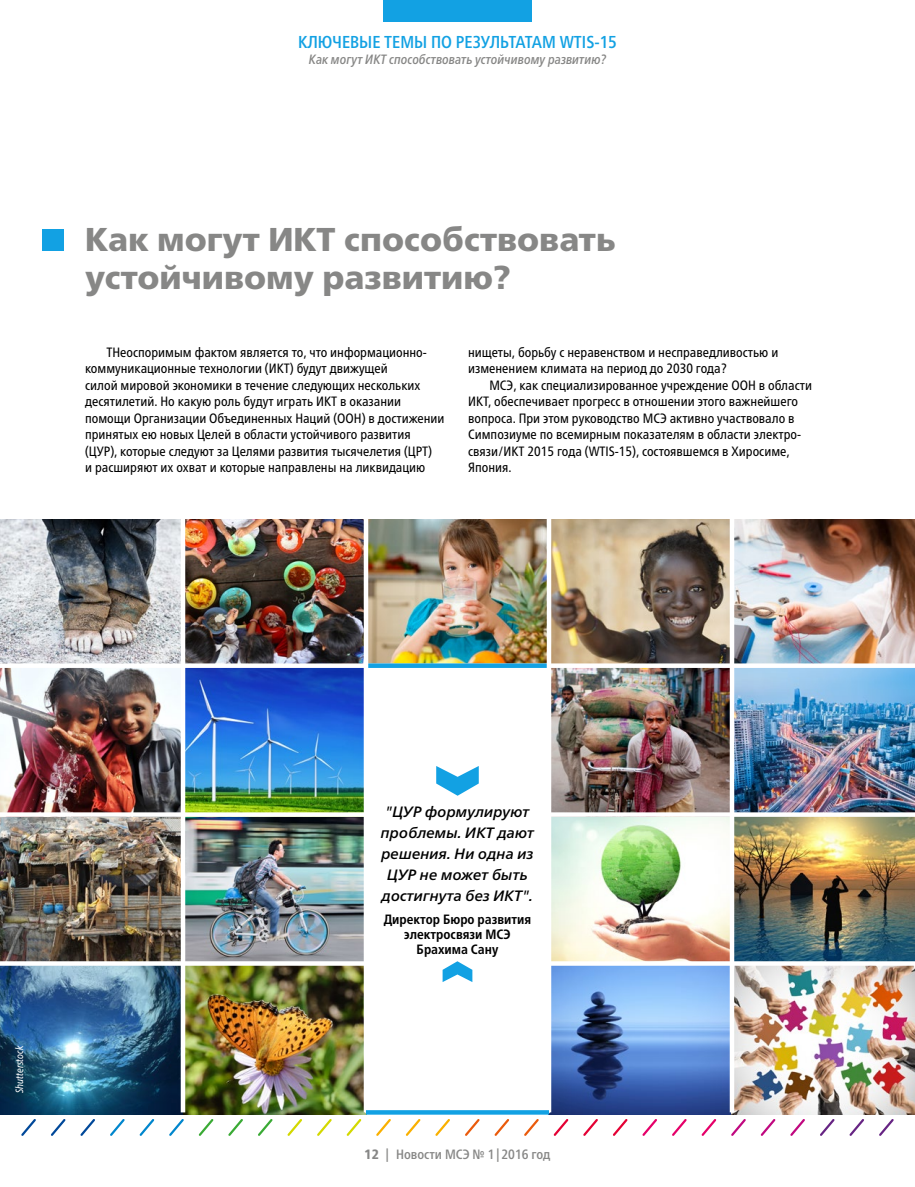
<style>
.page{position:relative;width:915px;height:1187px;background:#fff}
.page>*{position:absolute;margin:0;border:0;box-sizing:border-box;transform-origin:0 0}
.t1{font:900 33px/38.2px "Frutiger Neue LTW1 G";color:#878786}
.t2{font:500 condensed 17.25px "Frutiger Neue LTW1 G";color:#12a1e3}
.t3{font:italic 500 15px/21px "Frutiger Neue LTW1 G";color:#000;text-align:center}
.t4{font:condensed 13.5px/16.5px "Frutiger Neue LTW1 G";color:#000}
.t5{font:700 condensed 13.5px/15px "Frutiger Neue LTW1 G";color:#000;text-align:center}
.t6{font:italic 500 condensed 13.5px "Frutiger Neue LTW1 G";color:#878786}
.t7{font:500 condensed 13.5px "Frutiger Neue LTW1 G";color:#878786}
.t8{font:italic condensed 10.5px "Frutiger Neue LTW1 G";color:#fff}
.s1{font-weight:800}
</style>
<div class="page">
<div style="left:43px;top:230px;width:21px;height:21px;background:#12a1e3"></div>
<img style="left:731px;top:519px;width:183px;height:595px">
<img style="left:0;top:668px;width:366px;height:446px">
<img style="left:0;top:519px;width:729px;height:144px">
<img style="left:549px;top:668px;width:182px;height:446px">
<hr style="left:181px;top:495px;width:4px;height:617px;background:#fff">
<div style="left:729px;top:495px;width:5px;height:617px;background:#fff"></div>
<div style="left:0;top:663px;width:914px;height:5px;background:#fff"></div>
<svg style="left:0;top:812px;width:914px;height:4px"></svg>
<svg style="left:0;top:961px;width:914px;height:4px"></svg>
<svg style="left:436px;top:766px;width:42px;height:29px"></svg>
<svg style="left:442px;top:961px;width:30px;height:21px"></svg>
<div style="left:366px;top:663px;width:183px;height:5px;background:#12a1e3"></div>
<div style="left:363px;top:495px;width:5px;height:617px;background:#fff"></div>
<div style="left:546px;top:495px;width:5px;height:617px;background:#fff"></div>
<svg style="left:366px;top:1110px;width:183px;height:4px"></svg>
<svg style="left:21px;top:1119px;width:15px;height:17px"></svg>
<svg style="left:51px;top:1119px;width:15px;height:17px"></svg>
<svg style="left:80px;top:1119px;width:15px;height:17px"></svg>
<svg style="left:110px;top:1119px;width:15px;height:17px"></svg>
<svg style="left:139px;top:1119px;width:16px;height:17px"></svg>
<svg style="left:169px;top:1119px;width:15px;height:17px"></svg>
<svg style="left:198px;top:1119px;width:16px;height:17px"></svg>
<svg style="left:228px;top:1119px;width:15px;height:17px"></svg>
<svg style="left:258px;top:1119px;width:15px;height:17px"></svg>
<svg style="left:287px;top:1119px;width:15px;height:17px"></svg>
<svg style="left:317px;top:1119px;width:15px;height:17px"></svg>
<svg style="left:346px;top:1119px;width:16px;height:17px"></svg>
<svg style="left:376px;top:1119px;width:15px;height:17px"></svg>
<svg style="left:405px;top:1119px;width:16px;height:17px"></svg>
<svg style="left:435px;top:1119px;width:15px;height:17px"></svg>
<svg style="left:465px;top:1119px;width:15px;height:17px"></svg>
<svg style="left:494px;top:1119px;width:16px;height:17px"></svg>
<svg style="left:524px;top:1119px;width:15px;height:17px"></svg>
<svg style="left:553px;top:1119px;width:16px;height:17px"></svg>
<svg style="left:583px;top:1119px;width:15px;height:17px"></svg>
<svg style="left:613px;top:1119px;width:15px;height:17px"></svg>
<svg style="left:642px;top:1119px;width:15px;height:17px"></svg>
<svg style="left:672px;top:1119px;width:15px;height:17px"></svg>
<svg style="left:701px;top:1119px;width:16px;height:17px"></svg>
<svg style="left:731px;top:1119px;width:15px;height:17px"></svg>
<svg style="left:760px;top:1119px;width:16px;height:17px"></svg>
<svg style="left:790px;top:1119px;width:15px;height:17px"></svg>
<svg style="left:820px;top:1119px;width:15px;height:17px"></svg>
<svg style="left:849px;top:1119px;width:15px;height:17px"></svg>
<svg style="left:879px;top:1119px;width:15px;height:17px"></svg>
<div style="left:383px;top:0;width:148px;height:21px;background:#12a1e3"></div>
<p class="t2" style="left:298px;top:32px;width:320px">КЛЮЧЕВЫЕ ТЕМЫ ПО РЕЗУЛЬТАТАМ WTIS-15</p>
<p class="t6" style="left:309px;top:52px;width:298px">Как могут ИКТ способствовать устойчивому развитию?</p>
<h1 class="t1" style="left:85px;top:220px;width:531px">Как могут ИКТ способствовать устойчивому развитию?</h1>
<p class="t4" style="left:85px;top:344px;width:361px;text-indent:21px">TНеоспоримым фактом является то, что информационно&shy;коммуникационные технологии (ИКТ) будут движущей<br>силой мировой экономики в течение следующих нескольких десятилетий. Но какую роль будут играть ИКТ в оказании помощи Организации Объединенных Наций (ООН) в достижении принятых ею новых Целей в области устойчивого развития (ЦУР), которые следуют за Целями развития тысячелетия (ЦРТ)<br>и расширяют их охват и которые направлены на ликвидацию</p>
<p class="t4" style="left:468px;top:344px;width:311px">нищеты, борьбу с неравенством и несправедливостью и изменением климата на период до 2030 года?</p>
<p class="t4" style="left:468px;top:377px;width:345px;text-indent:21px">МСЭ, как специализированное учреждение ООН в области ИКТ, обеспечивает прогресс в отношении этого важнейшего вопроса. При этом руководство МСЭ активно участвовало в Симпозиуме по всемирным показателям в области электро&shy;связи/ИКТ 2015 года (WTIS-15), состоявшемся в Хиросиме, Япония.</p>
<p class="t8" style="left:13px;top:1093px;width:50px;rotate:-90deg">Shutterstock</p>
<p class="t3" style="left:381px;top:801px;width:155px">"ЦУР формулируют проблемы. ИКТ дают решения. Ни одна из<br>ЦУР не может быть достигнута без ИКТ".</p>
<p class="t5" style="left:383px;top:912px;width:149px">Директор Бюро развития электросвязи МСЭ<br>Брахима Сану</p>
<p class="t7" style="left:364px;top:1146px;width:187px"><span class="s1">12</span> | Новости МСЭ № 1|2016 год</p>
</div>
